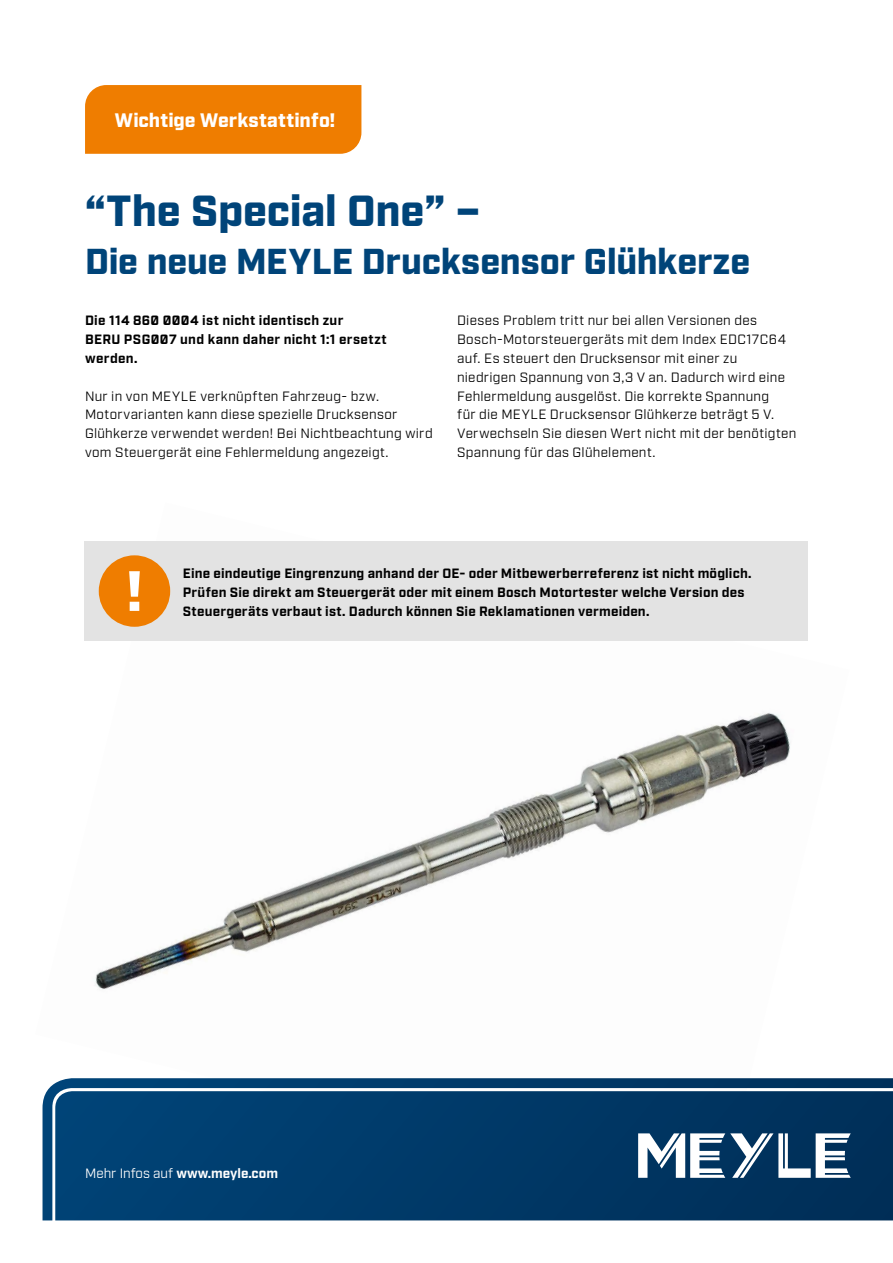
<style>
.page{position:relative;width:893px;height:1263px;background:#fff}
.page>*{position:absolute;margin:0;border:0;box-sizing:border-box;transform-origin:0 0}
.t1{font:900 43.5px "Industry Meyle";letter-spacing:-.005em;color:#004479}
.t2{font:900 36px "Industry Meyle";letter-spacing:-.005em;color:#004479}
.t3{font:900 19.5px "Industry Meyle";letter-spacing:.005em;color:#fff}
.t4{font:13.5px/18.9px "Industry Meyle";letter-spacing:.02em;color:#000}
.t5{font:700 13.5px/18.9px "Industry Meyle";letter-spacing:.02em;color:#000}
.t6{font:700 13.5px "Industry Meyle";color:#fff}
.s1{font-weight:400}
</style>
<div class="page">
<div style="left:85px;top:85px;width:276px;height:69px;background:#ef7d00"></div>
<img style="left:42px;top:541px;width:766px;height:661px">
<div style="left:85px;top:542px;width:723px;height:99px;background:#e3e3e3"></div>
<svg style="left:43px;top:1078px;width:850px;height:142px;background:#073f6d"></svg>
<svg style="left:638px;top:1133px;width:213px;height:45px"></svg>
<div style="left:99px;top:555px;width:71px;height:72px;background:#ef7d00;border-radius:50%"></div>
<svg style="left:129px;top:571px;width:11px;height:40px"></svg>
<h3 class="t3" style="left:115px;top:109px;width:222px">Wichtige Werkstattinfo!</h3>
<h1 class="t1" style="left:85px;top:185px;width:397px">“The Special One” –</h1>
<h2 class="t2" style="left:85px;top:239px;width:667px">Die neue MEYLE Drucksensor Glühkerze</h2>
<p class="t5" style="left:85px;top:311px;width:303px">Die 114 860 0004 ist nicht identisch zur<br>BERU PSG007 und kann daher nicht 1:1 ersetzt werden.</p>
<p class="t4" style="left:85px;top:387px;width:349px">Nur in von MEYLE verknüpften Fahrzeug- bzw.<br>Motorvarianten kann diese spezielle Drucksensor Glühkerze verwendet werden! Bei Nichtbeachtung wird vom Steuergerät eine Fehlermeldung angezeigt.</p>
<p class="t4" style="left:457px;top:311px;width:341px">Dieses Problem tritt nur bei allen Versionen des Bosch-Motorsteuergeräts mit dem Index EDC17C64 auf. Es steuert den Drucksensor mit einer zu niedrigen Spannung von 3,3 V an. Dadurch wird eine Fehlermeldung ausgelöst. Die korrekte Spannung<br>für die MEYLE Drucksensor Glühkerze beträgt 5 V.<br>Verwechseln Sie diesen Wert nicht mit der benötigten Spannung für das Glühelement.</p>
<p class="t5" style="left:183px;top:564px;width:570px">Eine eindeutige Eingrenzung anhand der OE- oder Mitbewerberreferenz ist nicht möglich.<br>Prüfen Sie direkt am Steuergerät oder mit einem Bosch Motortester welche Version des<br>Steuergeräts verbaut ist. Dadurch können Sie Reklamationen vermeiden.</p>
<p class="t6" style="left:85px;top:1165px;width:195px"><span class="s1">Mehr Infos auf</span> www.meyle.com</p>
</div>
